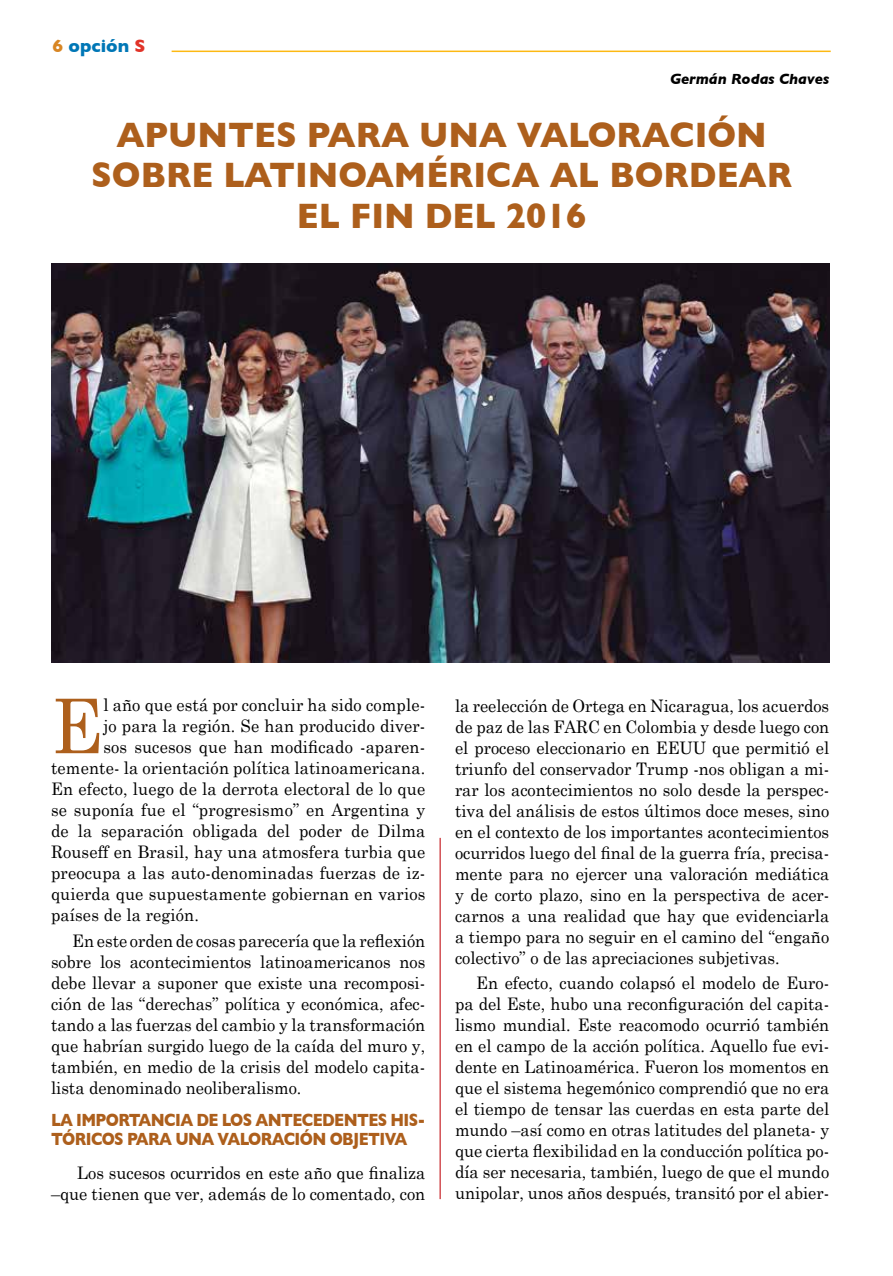
<style>
.page{position:relative;width:893px;height:1276px;background:#fff}
.page>*{position:absolute;margin:0;border:0;box-sizing:border-box;transform-origin:0 0}
.t1{font:75.45px "Century Schoolbook";color:#ad5f1c;scale:.95 1}
.t2{font:700 36px/40.5px "Gill Sans";color:#ad5f1c;text-align:center;scale:.94 1}
.t3{font:700 18px/19.5px "Gill Sans";letter-spacing:-.04em;color:#ad5f1c;scale:.86 1}
.t4{font:700 18px "Gill Sans";color:#0077b6}
.t5{font:17.25px/21px "Century Schoolbook";letter-spacing:.01em;color:#000;text-align:justify;scale:.95 1}
.t6{font:italic 700 15px "Gill Sans";color:#000}
.s1{color:#d88624}
.s2{color:#e13328}
</style>
<div class="page">
<hr style="left:440px;top:838px;width:1px;height:361px;background:#c4161c">
<hr style="left:172px;top:51px;width:659px;height:1px;background:#fdb913">
<img style="left:51px;top:264px;width:778px;height:399px">
<p class="t4" style="left:53px;top:35px;width:95px"><span class="s1">6</span> opción <span class="s2">S</span></p>
<p class="t6" style="left:670px;top:71px;width:161px">Germán Rodas Chaves</p>
<h2 class="t2" style="left:91px;top:114px;width:747px">APUNTES PARA UNA VALORACIÓN<br>SOBRE LATINOAMÉRICA AL BORDEAR<br>EL FIN DEL 2016</h2>
<h1 class="t1" style="left:51px;top:679px;width:56px">E</h1>
<p class="t5" style="left:103px;top:694px;width:340px">l año que está por concluir ha sido comple-</p>
<p class="t5" style="left:103px;top:715px;width:340px">jo para la región. Se han producido diver-</p>
<p class="t5" style="left:103px;top:736px;width:340px">sos sucesos que han modificado -aparen-</p>
<p class="t5" style="left:51px;top:757px;width:395px">temente- la orientación política latinoamericana.</p>
<p class="t5" style="left:51px;top:778px;width:395px">En efecto, luego de la derrota electoral de lo que</p>
<p class="t5" style="left:51px;top:799px;width:395px">se suponía fue el “progresismo” en Argentina y</p>
<p class="t5" style="left:51px;top:820px;width:395px">de la separación obligada del poder de Dilma</p>
<p class="t5" style="left:51px;top:841px;width:395px">Rouseff en Brasil, hay una atmosfera turbia que</p>
<p class="t5" style="left:51px;top:862px;width:395px">preocupa a las auto-denominadas fuerzas de iz-</p>
<p class="t5" style="left:51px;top:883px;width:395px">quierda que supuestamente gobiernan en varios</p>
<p class="t5" style="left:51px;top:904px;width:157px">países de la región.</p>
<p class="t5" style="left:51px;top:929px;width:395px;text-indent:21px">En este orden de cosas parecería que la reflexión sobre los acontecimientos latinoamericanos nos debe llevar a suponer que existe una recomposi&shy;ción de las “derechas” política y económica, afec&shy;tando a las fuerzas del cambio y la transformación que habrían surgido luego de la caída del muro y, también, en medio de la crisis del modelo capita&shy;lista denominado neoliberalismo.</p>
<p class="t3" style="left:51px;top:1110px;width:437px">LA IMPORTANCIA DE LOS ANTECEDENTES H IS-<br>TÓRICOS PARA UNA VALORACIÓN OBJETIVA</p>
<p class="t5" style="left:51px;top:1162px;width:395px;text-align:right">Los sucesos ocurridos en este año que finaliza –que tienen que ver, además de lo comentado, con</p>
<p class="t5" style="left:455px;top:694px;width:395px">la reelección de Ortega en Nicaragua, los acuerdos de paz de las FARC en Colombia y desde luego con el proceso eleccionario en EEUU que permitió el triunfo del conservador Trump -nos obligan a mi&shy;rar los acontecimientos no solo desde la perspec&shy;tiva del análisis de estos últimos doce meses, sino en el contexto de los importantes acontecimientos ocurridos luego del final de la guerra fría, precisa&shy;mente para no ejercer una valoración mediática y de corto plazo, sino en la perspectiva de acer&shy;carnos a una realidad que hay que evidenciarla a tiempo para no seguir en el camino del “engaño colectivo” o de las apreciaciones subjetivas.</p>
<p class="t5" style="left:455px;top:971px;width:395px;text-indent:21px">En efecto, cuando colapsó el modelo de Euro&shy;pa del Este, hubo una reconfiguración del capita&shy;lismo mundial. Este reacomodo ocurrió también en el campo de la acción política. Aquello fue evi&shy;dente en Latinoamérica. Fueron los momentos en que el sistema hegemónico comprendió que no era el tiempo de tensar las cuerdas en esta parte del mundo –así como en otras latitudes del planeta- y que cierta flexibilidad en la conducción política po&shy;día ser necesaria, también, luego de que el mundo unipolar, unos años después, transitó por el abier-</p>
</div>
